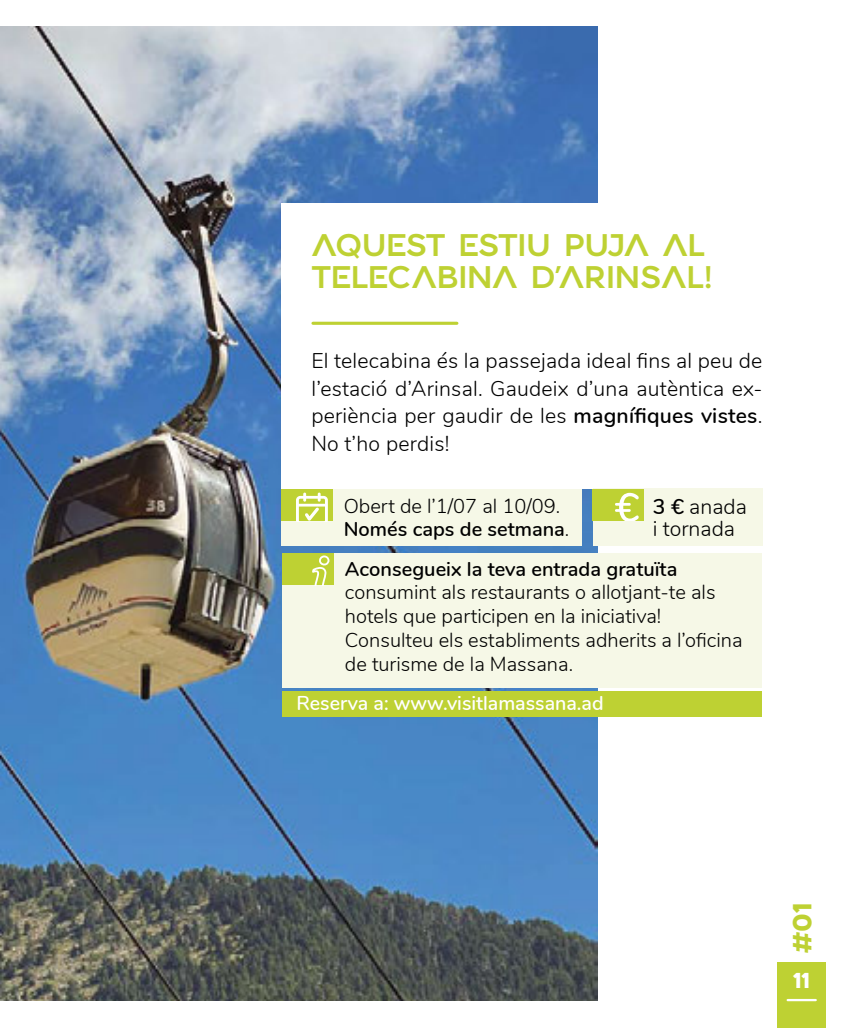
<style>
.page{position:relative;width:851px;height:1028px;background:#fff}
.page>*{position:absolute;margin:0;border:0;box-sizing:border-box;transform-origin:0 0}
.t1{font:31.25px/32.5px "Alterwave";letter-spacing:-.01em;color:#bed133}
.t2{font:700 26.25px "Alterwave";color:#bed133}
.t3{font:700 21.5px "Alterwave";color:#fff}
.t4{font:300 21.25px/27.5px "Nunito";letter-spacing:.01em;color:#000;text-align:justify}
.t5{font:300 20px/23.8px "Nunito";color:#000}
.t6{font:600 20px "Nunito";color:#000}
.t7{font:600 20px "Nunito";color:#fff}
.s1{font-weight:600}
</style>
<div class="page">
<img style="left:1px;top:27px;width:596px;height:973px">
<div style="left:281px;top:203px;width:535px;height:285px;background:#fff"></div>
<div style="left:777px;top:962px;width:49px;height:66px;background:#bed133"></div>
<hr style="left:787px;top:999px;width:28px;height:2px;background:#fff">
<hr style="left:313px;top:322px;width:144px;height:3px;background:#bed133">
<div style="left:592px;top:488px;width:170px;height:58px;background:#f6f8e7"></div>
<div style="left:281px;top:489px;width:300px;height:57px;background:#f6f8e7"></div>
<div style="left:282px;top:553px;width:480px;height:134px;background:#f6f8e7"></div>
<div style="left:282px;top:553px;width:51px;height:32px;background:#bed133"></div>
<svg style="left:312px;top:555px;width:18px;height:30px"></svg>
<div style="left:281px;top:489px;width:51px;height:32px;background:#bed133"></div>
<svg style="left:296px;top:492px;width:32px;height:29px"></svg>
<div style="left:592px;top:488px;width:51px;height:32px;background:#bed133"></div>
<svg style="left:615px;top:493px;width:23px;height:27px"></svg>
<div style="left:282px;top:691px;width:480px;height:26px;background:#bed133"></div>
<h1 class="t1" style="left:311px;top:231px;width:403px">AQUEST ESTIU PUJA AL<br>TELECABINA D'ARINSAL!</h1>
<p class="t4" style="left:311px;top:346px;width:452px">El telecabina és la passejada ideal fins al peu de l’estació d’Arinsal. Gaudeix d’una autèntica ex&shy;periència per gaudir de les <span class="s1">magnífiques vistes</span>.<br>No t’ho perdis!</p>
<p class="t5" style="left:344px;top:494px;width:227px;line-height:22.5px">Obert de l’1/07 al 10/09.<br><span class="s1">Només caps de setmana</span>.</p>
<p class="t4" style="left:652px;top:494px;width:96px;line-height:22.5px"><span class="s1">3 €</span> anada i tornada</p>
<p class="t6" style="left:345px;top:554px;width:334px">Aconsegueix la teva entrada gratuïta</p>
<p class="t5" style="left:345px;top:579px;width:399px">consumint als restaurants o allotjant-te als hotels que participen en la iniciativa!<br>Consulteu els establiments adherits a l’oficina de turisme de la Massana.</p>
<p class="t7" style="left:296px;top:688px;width:309px">Reserva a: www.visitlamassana.ad</p>
<h2 class="t2" style="left:785px;top:955px;width:55px;rotate:-90deg">#01</h2>
<p class="t3" style="left:792px;top:967px;width:19px">11</p>
</div>
